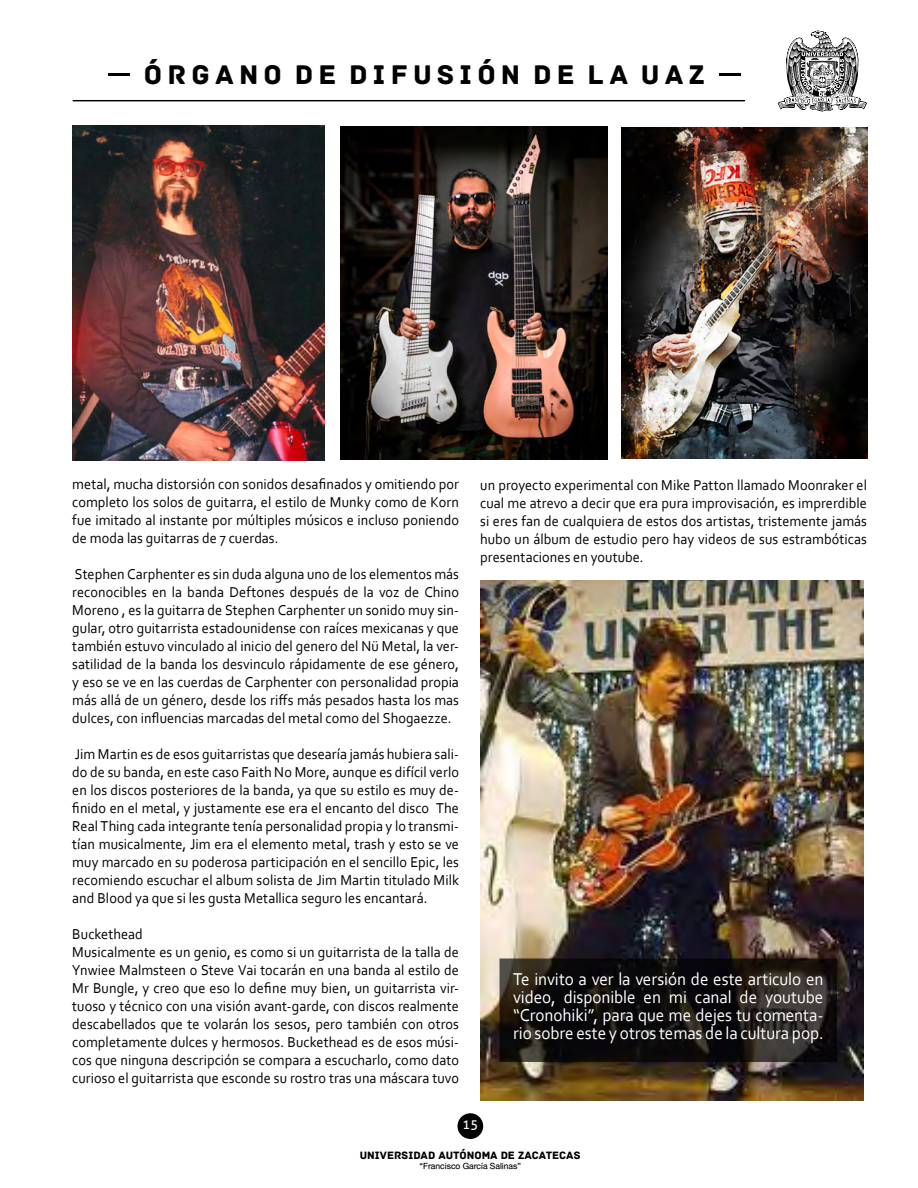
<style>
.page{position:relative;width:918px;height:1188px;background:#fff}
.page>*{position:absolute;margin:0;border:0;box-sizing:border-box;transform-origin:0 0}
.t1{font:28.35px "Archive";letter-spacing:.185em;color:#000}
.t2{font:18px/18px "Corbel";letter-spacing:-.005em;color:#fff;text-align:justify;scale:.95 1}
.t3{font:15px/18px "Corbel";letter-spacing:.005em;color:#000;text-align:justify;scale:.95 1}
.t4{font:13.5px "Aller";color:#fff;scale:.95 1}
.t5{font:11.25px "Archive";color:#000}
.t6{font:8.55px "Alte Haas Grotesk";color:#000}
</style>
<div class="page">
<hr style="left:108px;top:73px;width:21px;height:3px;background:#000">
<hr style="left:73px;top:100px;width:672px;height:1px;background:#000">
<svg style="left:778px;top:31px;width:89px;height:81px"></svg>
<hr style="left:719px;top:73px;width:22px;height:3px;background:#000">
<div style="left:457px;top:1113px;width:26px;height:26px;background:#000;border-radius:50%"></div>
<img style="left:72px;top:126px;width:253px;height:334px">
<img style="left:621px;top:128px;width:246px;height:331px">
<img style="left:341px;top:127px;width:266px;height:333px">
<img style="left:480px;top:580px;width:384px;height:520px">
<svg style="left:503px;top:961px;width:331px;height:98px;background:#181514"></svg>
<div style="left:500px;top:958px;width:337px;height:104px;border:2px solid #000"></div>
<h1 class="t1" style="left:144px;top:58px;width:562px">ÓRGANO DE DIFUSIÓN DE LA UAZ</h1>
<p class="t3" style="left:72px;top:475px;width:409px">metal, mucha distorsión con sonidos desafinados y omitiendo por completo los solos de guitarra, el estilo de Munky como de Korn fue imitado al instante por múltiples músicos e incluso poniendo de moda las guitarras de 7 cuerdas.</p>
<p class="t3" style="left:72px;top:565px;width:409px">Stephen Carphenter es sin duda alguna uno de los elementos más reconocibles en la banda Deftones después de la voz de Chino Moreno , es la guitarra de Stephen Carphenter un sonido muy sin&shy;gular, otro guitarrista estadounidense con raíces mexicanas y que también estuvo vinculado al inicio del genero del Nü Metal, la ver&shy;satilidad de la banda los desvinculo rápidamente de ese género, y eso se ve en las cuerdas de Carphenter con personalidad propia más allá de un género, desde los riffs más pesados hasta los mas dulces, con influencias marcadas del metal como del Shogaezze.</p>
<p class="t3" style="left:72px;top:745px;width:409px">Jim Martin es de esos guitarristas que desearía jamás hubiera sali&shy;do de su banda, en este caso Faith No More, aunque es difícil verlo en los discos posteriores de la banda, ya que su estilo es muy de&shy;finido en el metal, y justamente ese era el encanto del disco The Real Thing cada integrante tenía personalidad propia y lo transmi&shy;tían musicalmente, Jim era el elemento metal, trash y esto se ve muy marcado en su poderosa participación en el sencillo Epic, les recomiendo escuchar el album solista de Jim Martin titulado Milk and Blood ya que si les gusta Metallica seguro les encantará.</p>
<p class="t3" style="left:72px;top:925px;width:409px;text-align:left">Buckethead<br>Musicalmente es un genio, es como si un guitarrista de la talla de Ynwiee Malmsteen o Steve Vai tocarán en una banda al estilo de Mr Bungle, y creo que eso lo define muy bien, un guitarrista vir&shy;tuoso y técnico con una visión avant-garde, con discos realmente descabellados que te volarán los sesos, pero también con otros completamente dulces y hermosos. Buckethead es de esos músi&shy;cos que ninguna descripción se compara a escucharlo, como dato curioso el guitarrista que esconde su rostro tras una máscara tuvo</p>
<p class="t3" style="left:480px;top:476px;width:409px">un proyecto experimental con Mike Patton llamado Moonraker el cual me atrevo a decir que era pura improvisación, es imprerdible si eres fan de cualquiera de estos dos artistas, tristemente jamás hubo un álbum de estudio pero hay videos de sus estrambóticas presentaciones en youtube.</p>
<p class="t2" style="left:513px;top:970px;width:328px">Te invito a ver la versión de este articulo en video, disponible en mi canal de youtube “Cronohiki”, para que me dejes tu comenta&shy;rio sobre este y otros temas de la cultura pop.</p>
<p class="t4" style="left:463px;top:1116px;width:18px">15</p>
<p class="t5" style="left:360px;top:1148px;width:222px">UNIVERSIDAD AUTÓNOMA DE ZACATECAS</p>
<p class="t6" style="left:420px;top:1161px;width:103px">“Francisco García Salinas”</p>
</div>
